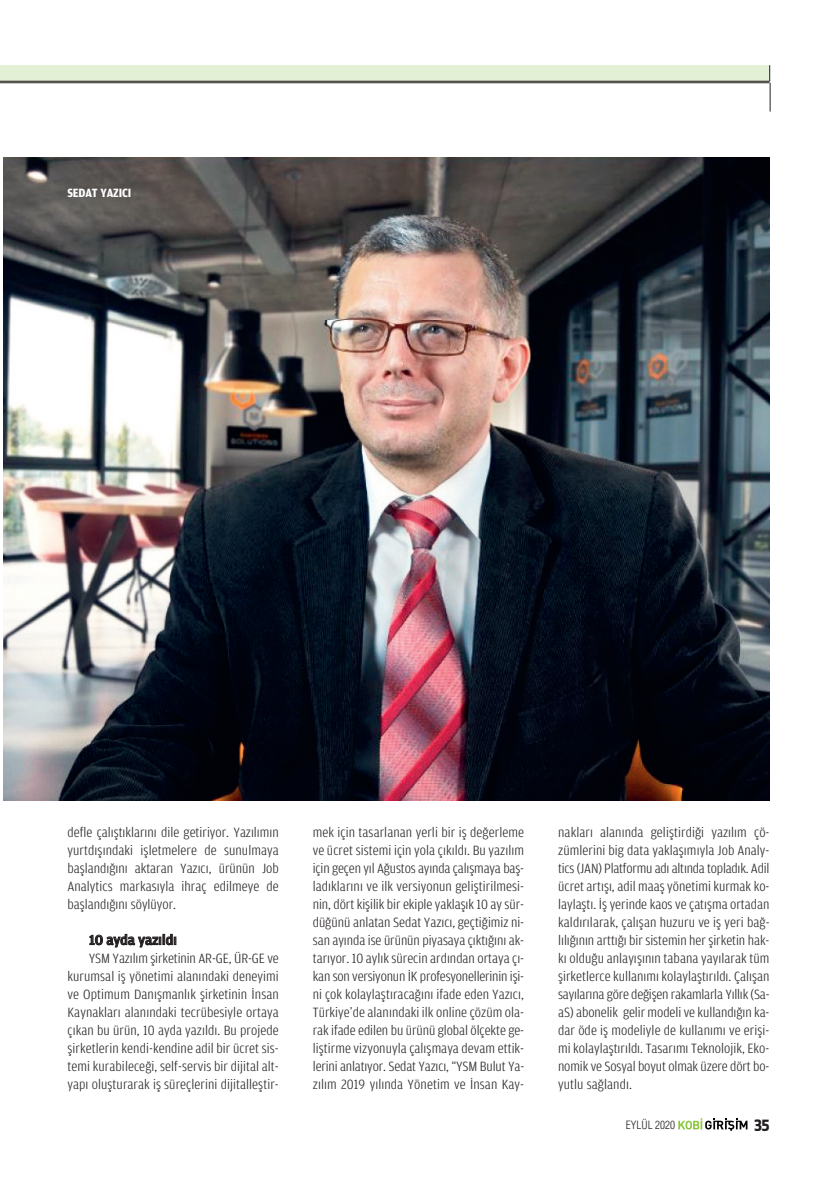
<style>
.page{position:relative;width:837px;height:1177px;background:#fff}
.page>*{position:absolute;margin:0;border:0;box-sizing:border-box;transform-origin:0 0}
.t1{font:700 15px "Apex New";color:#231f20}
.t2{font:300 condensed 14.25px/18px "Amplitude Aubi 3";letter-spacing:.005em;color:#231f20;text-align:justify;scale:1.1 1}
.t3{font:500 14.25px "Amplitude Aubi 4 Normalc";letter-spacing:-.005em;color:#231f20}
.t4{font:700 condensed 12.75px "Amplitude Aubi 3";letter-spacing:-.015em;color:#fff;scale:1.05 1}
.t5{font:300 11.1px "Helveticam Cond";color:#231f20}
</style>
<div class="page">
<img style="left:0;top:65px;width:771px;height:1066px">
<p class="t4" style="left:67px;top:186px;width:62px">SEDAT YAZICI</p>
<p class="t2" style="left:67px;top:823px;width:194px">defle çalıştıklarını dile getiriyor. Yazılımın yurtdışındaki işletmelere de sunulmaya başlandığını aktaran Yazıcı, ürünün Job Analytics markasıyla ihraç edilmeye de başlandığını söylüyor.</p>
<p class="t3" style="left:89px;top:932px;width:89px">10 ayda yazıldı</p>
<p class="t2" style="left:67px;top:949px;width:194px;text-indent:21px">YSM Yazılım şirketinin AR-GE, ÜR-GE ve kurumsal iş yönetimi alanındaki deneyimi ve Optimum Danışmanlık şirketinin İnsan Kaynakları alanındaki tecrübesiyle ortaya çıkan bu ürün, 10 ayda yazıldı. Bu projede şirketlerin kendi-kendine adil bir ücret sis&shy;temi kurabileceği, self-servis bir dijital alt&shy;yapı oluşturarak iş süreçlerini dijitalleştir-</p>
<p class="t2" style="left:313px;top:823px;width:194px">mek için tasarlanan yerli bir iş değerleme ve ücret sistemi için yola çıkıldı. Bu yazılım için geçen yıl Ağustos ayında çalışmaya baş&shy;ladıklarını ve ilk versiyonun geliştirilmesi&shy;nin, dört kişilik bir ekiple yaklaşık 10 ay sür&shy;düğünü anlatan Sedat Yazıcı, geçtiğimiz ni&shy;san ayında ise ürünün piyasaya çıktığını ak&shy;tarıyor. 10 aylık sürecin ardından ortaya çı&shy;kan son versiyonun İK profesyonellerinin işi&shy;ni çok kolaylaştıracağını ifade eden Yazıcı, Türkiye’de alanındaki ilk online çözüm ola&shy;rak ifade edilen bu ürünü global ölçekte ge&shy;liştirme vizyonuyla çalışmaya devam ettik&shy;lerini anlatıyor. Sedat Yazıcı, “YSM Bulut Ya&shy;zılım 2019 yılında Yönetim ve İnsan Kay-</p>
<p class="t2" style="left:558px;top:823px;width:194px">nakları alanında geliştirdiği yazılım çö&shy;zümlerini big data yaklaşımıyla Job Analy&shy;tics (JAN) Platformu adı altında topladık. Adil ücret artışı, adil maaş yönetimi kurmak ko&shy;laylaştı. İş yerinde kaos ve çatışma ortadan kaldırılarak, çalışan huzuru ve iş yeri bağ&shy;lılığının arttığı bir sistemin her şirketin hak&shy;kı olduğu anlayışının tabana yayılarak tüm şirketlerce kullanımı kolaylaştırıldı. Çalışan sayılarına göre değişen rakamlarla Yıllık (Sa&shy;aS) abonelik gelir modeli ve kullandığın ka&shy;dar öde iş modeliyle de kullanımı ve erişi&shy;mi kolaylaştırıldı. Tasarımı Teknolojik, Eko&shy;nomik ve Sosyal boyut olmak üzere dört bo&shy;yutlu sağlandı.</p>
<p class="t5" style="left:626px;top:1118px;width:51px">EYLÜL 2020</p>
<p class="t1" style="left:754px;top:1118px;width:17px">35</p>
</div>
